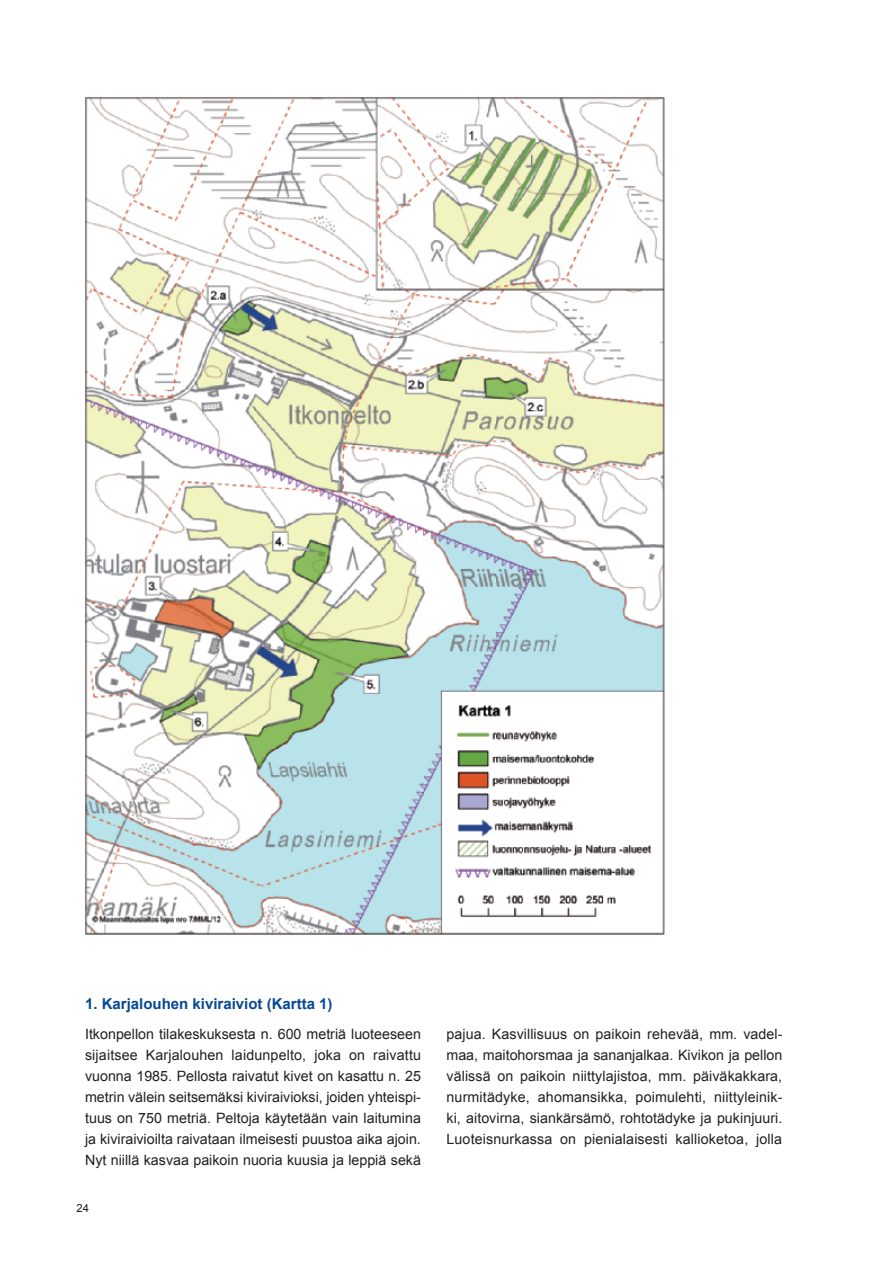
<style>
.page{position:relative;width:893px;height:1263px;background:#fff}
.page>*{position:absolute;margin:0;border:0;box-sizing:border-box;transform-origin:0 0}
.t1{font:700 15px "Arial";color:#074895}
.t2{font:14.25px/21px "Arial";letter-spacing:.005em;color:#231f20;text-align:justify}
.t3{font:11.25px "Arial";color:#231f20}
</style>
<div class="page">
<img style="left:85px;top:98px;width:579px;height:837px">
<p class="t1" style="left:85px;top:994px;width:249px">1. Karjalouhen kiviraiviot (Kartta 1)</p>
<p class="t2" style="left:85px;top:1023px;width:337px">Itkonpellon tilakeskuksesta n. 600 metriä luoteeseen sijaitsee Karjalouhen laidunpelto, joka on raivattu vuonna 1985. Pellosta raivatut kivet on kasattu n. 25 metrin välein seitsemäksi kiviraivioksi, joiden yhteispi&shy;tuus on 750 metriä. Peltoja käytetään vain laitumina ja kiviraivioilta raivataan ilmeisesti puustoa aika ajoin.<br>Nyt niillä kasvaa paikoin nuoria kuusia ja leppiä sekä</p>
<p class="t2" style="left:446px;top:1023px;width:338px">pajua. Kasvillisuus on paikoin rehevää, mm. vadel&shy;maa, maitohorsmaa ja sananjalkaa. Kivikon ja pellon välissä on paikoin niittylajistoa, mm. päiväkakkara, nurmitädyke, ahomansikka, poimulehti, niittyleinik&shy;ki, aitovirna, siankärsämö, rohtotädyke ja pukinjuuri.<br>Luoteisnurkassa on pienialaisesti kallioketoa, jolla</p>
<p class="t3" style="left:77px;top:1201px;width:14px">24</p>
</div>
